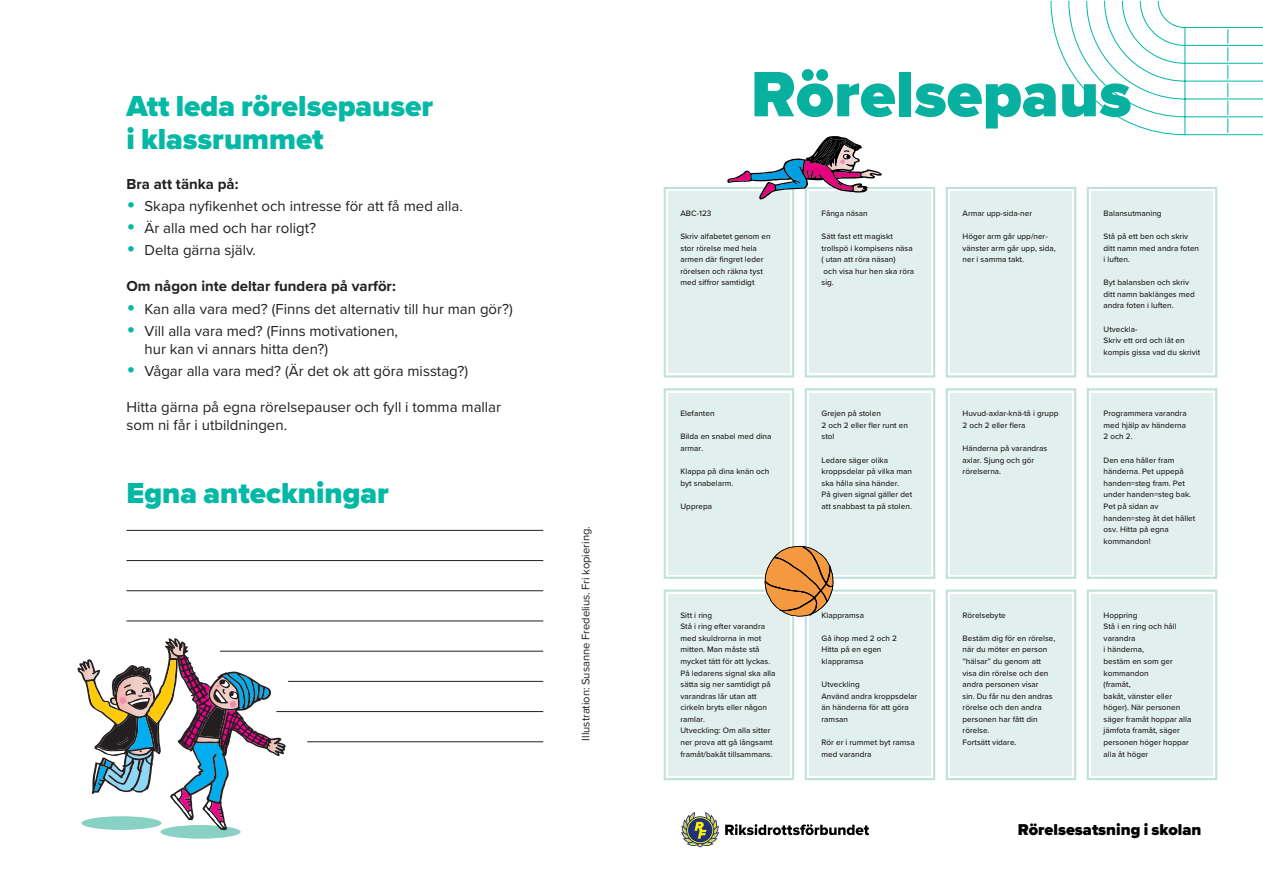
<style>
.page{position:relative;width:1263px;height:893px;background:#fff}
.page>*{position:absolute;margin:0;border:0;box-sizing:border-box;transform-origin:0 0}
.t1{font:900 66.45px "Proxima Nova";color:#08b0a0}
.Rubrik_framsida{font:900 30px/33px "Proxima Nova";color:#03b8a4}
.t2{font:900 16.35px "Proxima Nova";color:#000}
.Brödtext_1{font:15px/18px "Proxima Nova";color:#231f20}
.Brödtext_1-2{font:700 15px "Proxima Nova";color:#231f20}
.Rubrik_2{font:11.25px "Proxima Nova";color:#231f20}
.t3{font:500 8.1px/11.6px "Proxima Nova";color:#231f20}
.s1{font-size:25.5px;color:#03b8a4}
</style>
<div class="page">
<div style="left:950px;top:594px;width:121px;height:181px;background:#e1f0ed"></div>
<div style="left:946px;top:590px;width:130px;height:190px;border:2px solid #bfe1db"></div>
<div style="left:668px;top:192px;width:121px;height:181px;background:#e1f0ed"></div>
<div style="left:664px;top:187px;width:130px;height:190px;border:2px solid #bfe1db"></div>
<svg style="left:681px;top:812px;width:38px;height:35px"></svg>
<svg style="left:725px;top:824px;width:144px;height:11px"></svg>
<div style="left:668px;top:393px;width:121px;height:181px;background:#e1f0ed"></div>
<div style="left:809px;top:393px;width:121px;height:181px;background:#e1f0ed"></div>
<div style="left:950px;top:192px;width:121px;height:181px;background:#e1f0ed"></div>
<div style="left:950px;top:393px;width:121px;height:181px;background:#e1f0ed"></div>
<div style="left:809px;top:192px;width:121px;height:181px;background:#e1f0ed"></div>
<div style="left:668px;top:594px;width:121px;height:181px;background:#e1f0ed"></div>
<div style="left:809px;top:594px;width:121px;height:181px;background:#e1f0ed"></div>
<div style="left:1091px;top:192px;width:121px;height:181px;background:#e1f0ed"></div>
<div style="left:1091px;top:393px;width:121px;height:181px;background:#e1f0ed"></div>
<div style="left:1091px;top:594px;width:121px;height:181px;background:#e1f0ed"></div>
<div style="left:664px;top:388px;width:130px;height:191px;border:2px solid #bfe1db"></div>
<div style="left:805px;top:388px;width:130px;height:191px;border:2px solid #bfe1db"></div>
<div style="left:946px;top:187px;width:130px;height:190px;border:2px solid #bfe1db"></div>
<div style="left:946px;top:388px;width:130px;height:191px;border:2px solid #bfe1db"></div>
<div style="left:805px;top:187px;width:130px;height:190px;border:2px solid #bfe1db"></div>
<div style="left:664px;top:590px;width:130px;height:190px;border:2px solid #bfe1db"></div>
<div style="left:805px;top:590px;width:130px;height:190px;border:2px solid #bfe1db"></div>
<div style="left:1087px;top:187px;width:130px;height:190px;border:2px solid #bfe1db"></div>
<div style="left:1087px;top:388px;width:130px;height:191px;border:2px solid #bfe1db"></div>
<div style="left:1087px;top:590px;width:130px;height:190px;border:2px solid #bfe1db"></div>
<svg style="left:727px;top:136px;width:155px;height:63px"></svg>
<svg style="left:764px;top:546px;width:70px;height:71px"></svg>
<div style="left:160px;top:825px;width:81px;height:14px;background:#89d0c5;border-radius:50%"></div>
<svg style="left:77px;top:638px;width:209px;height:192px"></svg>
<hr style="left:126px;top:530px;width:417px;height:1px;background:#231f20">
<hr style="left:126px;top:560px;width:417px;height:1px;background:#231f20">
<hr style="left:126px;top:590px;width:417px;height:1px;background:#231f20">
<hr style="left:276px;top:711px;width:267px;height:1px;background:#231f20">
<hr style="left:126px;top:621px;width:417px;height:1px;background:#231f20">
<hr style="left:307px;top:741px;width:236px;height:1px;background:#231f20">
<hr style="left:220px;top:651px;width:323px;height:1px;background:#231f20">
<hr style="left:288px;top:681px;width:255px;height:1px;background:#231f20">
<svg style="left:1050px;top:0;width:213px;height:136px"></svg>
<p class="Rubrik_framsida" style="left:126px;top:90px;width:308px">Att leda rörelsepauser i klassrummet</p>
<p class="Brödtext_1-2" style="left:126px;top:172px;width:114px">Bra att tänka på:</p>
<p class="Brödtext_1" style="left:126px;top:196px;width:338px"><span class="s1">•</span> Skapa nyfikenhet och intresse för att få med alla.</p>
<p class="Brödtext_1" style="left:126px;top:219px;width:191px"><span class="s1">•</span> Är alla med och har roligt?</p>
<p class="Brödtext_1" style="left:126px;top:241px;width:131px"><span class="s1">•</span> Delta gärna själv.</p>
<p class="Brödtext_1-2" style="left:126px;top:275px;width:271px">Om någon inte deltar fundera på varför:</p>
<p class="Brödtext_1" style="left:126px;top:299px;width:388px"><span class="s1">•</span> Kan alla vara med? (Finns det alternativ till hur man gör?)</p>
<p class="Brödtext_1" style="left:144px;top:321px;width:255px;text-indent:-18px"><span class="s1">•</span> Vill alla vara med? (Finns motivationen, hur kan vi annars hitta den?)</p>
<p class="Brödtext_1" style="left:126px;top:362px;width:343px"><span class="s1">•</span> Vågar alla vara med? (Är det ok att göra misstag?)</p>
<p class="Brödtext_1" style="left:126px;top:398px;width:376px">Hitta gärna på egna rörelsepauser och fyll i tomma mallar som ni får i utbildningen.</p>
<p class="Rubrik_framsida" style="left:126px;top:476px;width:264px">Egna anteckningar</p>
<p class="Rubrik_2" style="left:577px;top:741px;width:216px;rotate:-90deg">Illustration: Susanne Fredelius. Fri kopiering.</p>
<h1 class="t1" style="left:751px;top:45px;width:382px">Rörelsepaus</h1>
<p class="t3" style="left:680px;top:207px;width:32px">ABC-123</p>
<p class="t3" style="left:680px;top:230px;width:92px">Skriv alfabetet genom en stor rörelse med hela armen där fingret leder rörelsen och räkna tyst med siffror samtidigt</p>
<p class="t3" style="left:680px;top:408px;width:36px">Elefanten</p>
<p class="t3" style="left:680px;top:431px;width:93px">Bilda en snabel med dina armar.</p>
<p class="t3" style="left:680px;top:465px;width:90px">Klappa på dina knän och byt snabelarm.</p>
<p class="t3" style="left:680px;top:500px;width:33px">Upprepa</p>
<p class="t3" style="left:821px;top:207px;width:48px">Fånga näsan</p>
<p class="t3" style="left:821px;top:230px;width:94px">Sätt fast ett magiskt trollspö i kompisens näsa ( utan att röra näsan)<br>och visa hur hen ska röra sig.</p>
<p class="t3" style="left:821px;top:408px;width:88px">Grejen på stolen<br>2 och 2 eller fler runt en stol</p>
<p class="t3" style="left:821px;top:454px;width:92px">Ledare säger olika kroppsdelar på vilka man ska hålla sina händer.<br>På given signal gäller det att snabbast ta på stolen.</p>
<p class="t3" style="left:680px;top:609px;width:96px">Sitt i ring<br>Stå i ring efter varandra med skuldrorna in mot mitten. Man måste stå mycket tätt för att lyckas.<br>På ledarens signal ska alla sätta sig ner samtidigt på varandras lår utan att cirkeln bryts eller någon ramlar.<br>Utveckling: Om alla sitter ner prova att gå långsamt framåt/bakåt tillsammans.</p>
<p class="t3" style="left:821px;top:609px;width:44px">Klappramsa</p>
<p class="t3" style="left:821px;top:632px;width:77px">Gå ihop med 2 och 2<br>Hitta på en egen klappramsa</p>
<p class="t3" style="left:821px;top:678px;width:97px">Utveckling<br>Använd andra kroppsdelar än händerna för att göra ramsan</p>
<p class="t3" style="left:821px;top:736px;width:95px">Rör er i rummet byt ramsa med varandra</p>
<p class="t3" style="left:962px;top:207px;width:71px">Armar upp-sida-ner</p>
<p class="t3" style="left:962px;top:230px;width:95px">Höger arm går upp/ner&shy;vänster arm går upp, sida, ner i samma takt.</p>
<p class="t3" style="left:1103px;top:207px;width:59px">Balansutmaning</p>
<p class="t3" style="left:1103px;top:230px;width:97px">Stå på ett ben och skriv ditt namn med andra foten i luften.</p>
<p class="t3" style="left:1103px;top:276px;width:93px">Byt balansben och skriv ditt namn baklänges med andra foten i luften.</p>
<p class="t3" style="left:1103px;top:323px;width:98px">Utveckla-<br>Skriv ett ord och låt en kompis gissa vad du skrivit</p>
<p class="t3" style="left:962px;top:408px;width:97px">Huvud-axlar-knä-tå i grupp<br>2 och 2 eller flera</p>
<p class="t3" style="left:962px;top:442px;width:86px">Händerna på varandras axlar. Sjung och gör rörelserna.</p>
<p class="t3" style="left:1103px;top:408px;width:85px;text-align:justify">Programmera varandra med hjälp av händerna 2 och 2.</p>
<p class="t3" style="left:1103px;top:454px;width:93px">Den ena håller fram händerna. Pet uppepå handen=steg fram. Pet under handen=steg bak.<br>Pet på sidan av handen=steg åt det hållet osv. Hitta på egna kommandon!</p>
<p class="t3" style="left:962px;top:609px;width:45px">Rörelsebyte</p>
<p class="t3" style="left:962px;top:632px;width:94px">Bestäm dig för en rörelse, när du möter en person ”hälsar” du genom att visa din rörelse och den andra personen visar<br>sin. Du får nu den andras rörelse och den andra personen har fått din rörelse.<br>Fortsätt vidare.</p>
<p class="t3" style="left:1103px;top:609px;width:89px">Hoppring<br>Stå i en ring och håll varandra<br>i händerna,<br>bestäm en som ger kommandon<br>(framåt,<br>bakåt, vänster eller höger). När personen säger framåt hoppar alla jämfota framåt, säger personen höger hoppar alla åt höger</p>
<h3 class="t2" style="left:1018px;top:818px;width:185px">Rörelsesatsning i skolan</h3>
</div>
